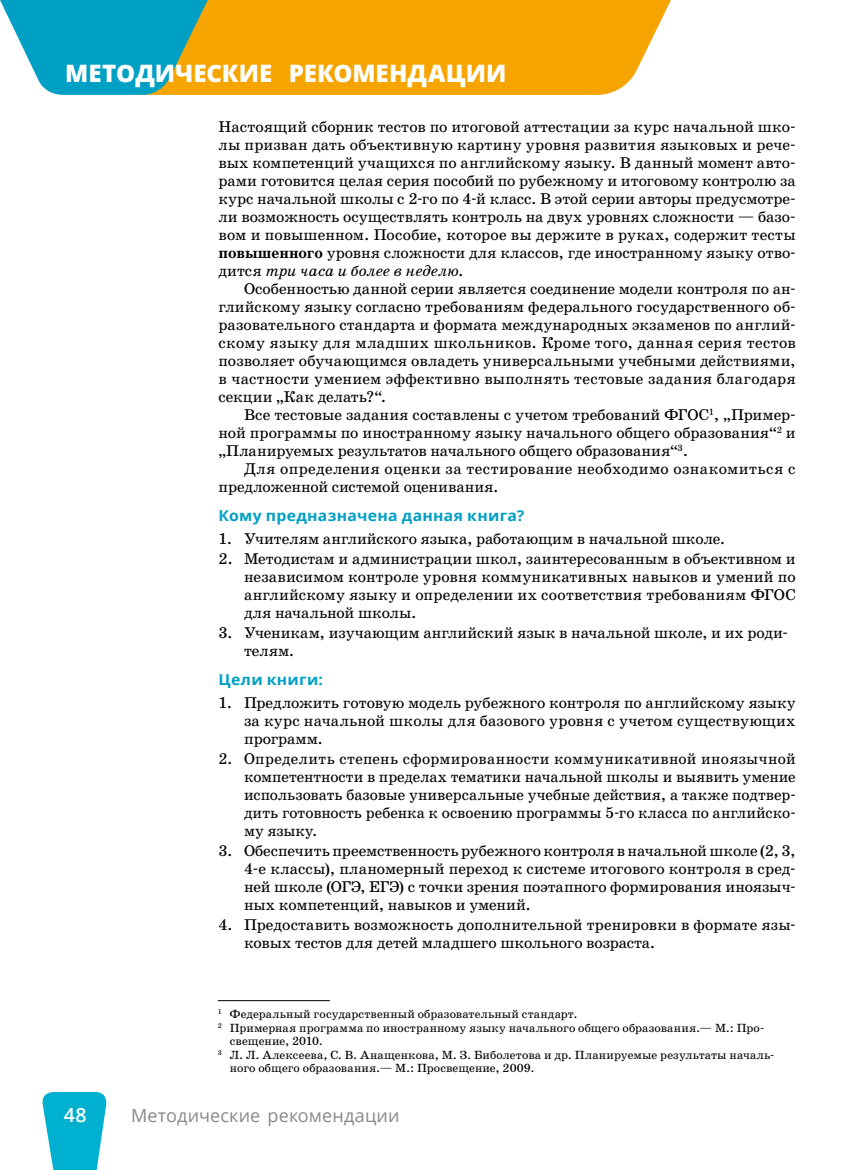
<style>
.page{position:relative;width:851px;height:1170px;background:#fff}
.page>*{position:absolute;margin:0;border:0;box-sizing:border-box;transform-origin:0 0}
.t1{font:800 24px "Open Sans";color:#fff}
.t2{font:600 19.5px "Open Sans";color:#fff}
.t3{font:18px "Open Sans";letter-spacing:.005em;color:#898989}
.t4{font:15.75px/18px "School Book C";color:#000;text-align:justify}
.t5{font:700 15px "Open Sans";letter-spacing:.015em;color:#00a0c5;scale:1.05 1}
.t6{font:12px "School Book C";letter-spacing:.01em;color:#000}
.s1{font-weight:700}
.s2{font-style:italic}
</style>
<div class="page">
<svg style="left:42px;top:1092px;width:65px;height:77px;background:#28bcd7"></svg>
<div style="left:221px;top:0;width:450px;height:95px;background:#f6a500"></div>
<svg style="left:0;top:0;width:221px;height:95px;background:#4aa"></svg>
<hr style="left:218px;top:1000px;width:112px;height:1px;background:#000">
<h1 class="t1" style="left:65px;top:55px;width:442px">МЕТОДИЧЕСКИЕ РЕКОМЕНДАЦИИ</h1>
<p class="t4" style="left:218px;top:118px;width:578px">Настоящий сборник тестов по итоговой аттестации за курс начальной шко&shy;лы призван дать объективную картину уровня развития языковых и рече&shy;вых компетенций учащихся по английскому языку. В данный момент авто&shy;рами готовится целая серия пособий по рубежному и итоговому контролю за курс начальной школы с 2-го по 4-й класс. В этой серии авторы предусмотре&shy;ли возможность осуществлять контроль на двух уровнях сложности — базо&shy;вом и повышенном. Пособие, которое вы держите в руках, содержит тесты <span class="s1">повышенного</span> уровня сложности для классов, где иностранному языку отво&shy;дится <span class="s2">три часа и более в неделю</span>.</p>
<p class="t4" style="left:218px;top:280px;width:578px;text-indent:25px">Особенностью данной серии является соединение модели контроля по ан&shy;глийскому языку согласно требованиям федерального государственного об&shy;разовательного стандарта и формата международных экзаменов по англий&shy;скому языку для младших школьников. Кроме того, данная серия тестов позволяет обучающимся овладеть универсальными учебными действиями, в частности умением эффективно выполнять тестовые задания благодаря секции „Как делать?“.</p>
<p class="t4" style="left:218px;top:406px;width:578px;text-indent:26px">Все тестовые задания составлены с учетом требований ФГОС<sup>1</sup>, „Пример&shy;ной программы по иностранному языку начального общего образования“<sup>2</sup> и „Планируемых результатов начального общего образования“<sup>3</sup>.</p>
<p class="t4" style="left:218px;top:460px;width:578px;text-indent:26px">Для определения оценки за тестирование необходимо ознакомиться с предложенной системой оценивания.</p>
<p class="t5" style="left:218px;top:504px;width:293px">Кому предназначена данная книга?</p>
<p class="t4" style="left:218px;top:529px;width:508px">1. Учителям английского языка, работающим в начальной школе.</p>
<p class="t4" style="left:244px;top:549px;width:553px;text-indent:-25px">2. Методистам и администрации школ, заинтересованным в объективном и независимом контроле уровня коммуникативных навыков и умений по английскому языку и определении их соответствия требованиям ФГОС для начальной школы.</p>
<p class="t4" style="left:244px;top:624px;width:545px;text-indent:-26px">3. Ученикам, изучающим английский язык в начальной школе, и их роди&shy;телям.</p>
<p class="t5" style="left:218px;top:668px;width:101px">Цели книги:</p>
<p class="t4" style="left:244px;top:693px;width:553px;text-indent:-25px">1. Предложить готовую модель рубежного контроля по английскому языку за курс начальной школы для базового уровня с учетом существующих программ.</p>
<p class="t4" style="left:244px;top:749px;width:553px;text-indent:-25px">2. Определить степень сформированности коммуникативной иноязычной компетентности в пределах тематики начальной школы и выявить умение использовать базовые универсальные учебные действия, а также подтвер&shy;дить готовность ребенка к освоению программы 5-го класса по английско&shy;му языку.</p>
<p class="t4" style="left:244px;top:841px;width:553px;text-indent:-26px">3. Обеспечить преемственность рубежного контроля в начальной школе (2, 3, 4-е классы), планомерный переход к системе итогового контроля в сред&shy;ней школе (ОГЭ, ЕГЭ) с точки зрения поэтапного формирования иноязыч&shy;ных компетенций, навыков и умений.</p>
<p class="t4" style="left:244px;top:916px;width:553px;text-indent:-26px">4. Предоставить возможность дополнительной тренировки в формате язы&shy;ковых тестов для детей младшего школьного возраста.</p>
<p class="t6" style="left:218px;top:1007px;width:361px"><sup>1</sup> Федеральный государственный образовательный стандарт.</p>
<p class="t6" style="left:218px;top:1020px;width:548px"><sup>2</sup> Примерная программа по иностранному языку начального общего образования.— М.: Про-</p>
<p class="t6" style="left:230px;top:1034px;width:94px">свещение, 2010.</p>
<p class="t6" style="left:218px;top:1047px;width:558px"><sup>3</sup> Л. Л. Алексеева, С. В. Анащенкова, М. З. Биболетова и др. Планируемые результаты началь-</p>
<p class="t6" style="left:230px;top:1061px;width:306px">ного общего образования.— М.: Просвещение, 2009.</p>
<p class="t2" style="left:64px;top:1101px;width:24px">48</p>
<p class="t3" style="left:131px;top:1102px;width:270px">Методические рекомендации</p>
</div>
